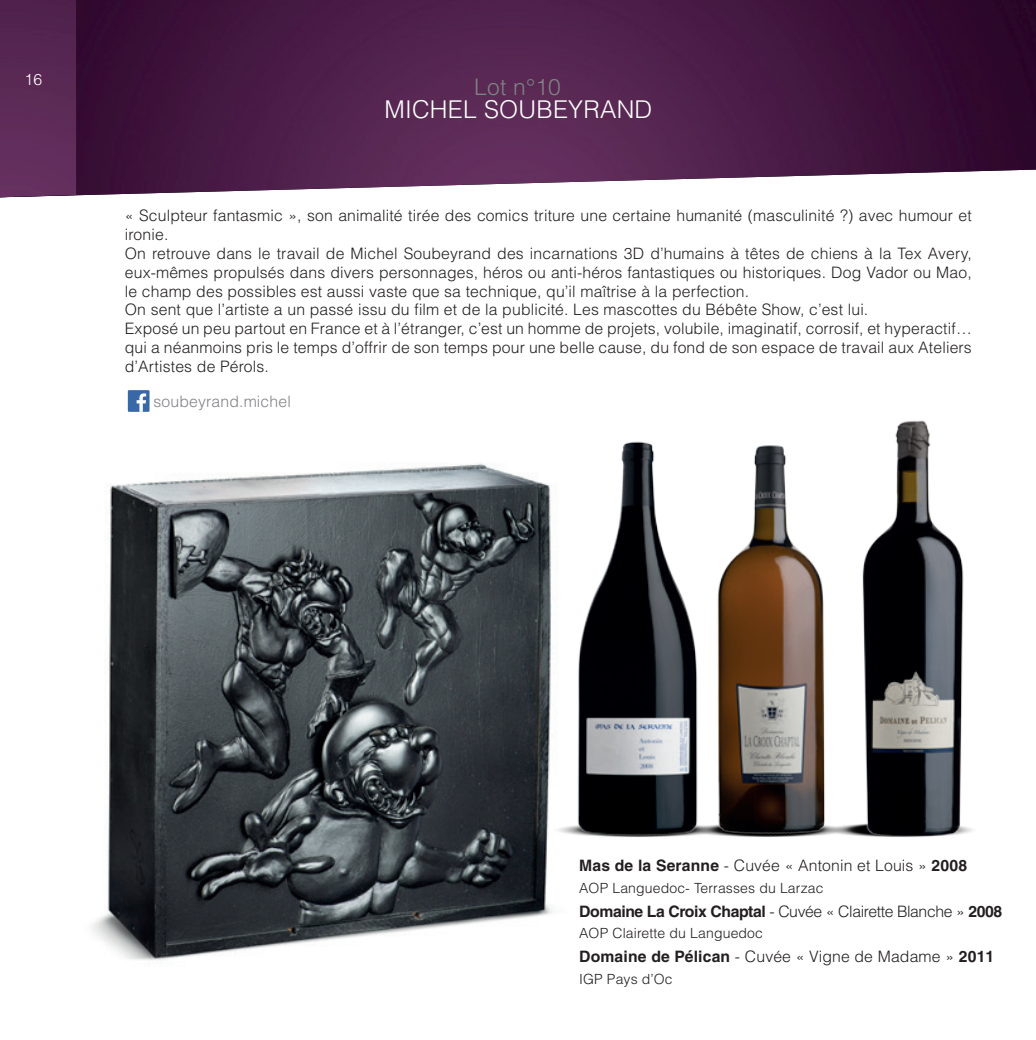
<style>
.page{position:relative;width:1036px;height:1040px;background:#fff}
.page>*{position:absolute;margin:0;border:0;box-sizing:border-box;transform-origin:0 0}
.t1{font:300 24.5px "Helvetica LT";color:#fff}
.t2{font:300 22.75px "Helvetica LT";color:#808285}
.t3{font:300 15.75px/18.9px "Helvetica LT";letter-spacing:.01em;color:#231f20}
.t4{font:700 15.75px "Helvetica LT";letter-spacing:-.025em;color:#231f20}
.t5{font:300 15.75px "Helvetica LT";color:#808285}
.t6{font:300 15.75px "Helvetica LT";color:#fff}
.t7{font:300 14px "Helvetica LT";letter-spacing:.01em;color:#231f20}
.s1{font-weight:700}
.s2{font-weight:300}
</style>
<div class="page">
<img style="left:76px;top:0;width:960px;height:196px">
<img style="left:0;top:0;width:76px;height:197px">
<img style="left:91px;top:404px;width:462px;height:557px">
<img style="left:967px;top:827px;width:6px;height:6px">
<img style="left:571px;top:441px;width:265px;height:397px">
<img style="left:836px;top:420px;width:131px;height:417px">
<div style="left:128px;top:390px;width:21px;height:22px;background:#3869a6"></div>
<svg style="left:137px;top:393px;width:9px;height:19px"></svg>
<p class="t6" style="left:25px;top:69px;width:19px">16</p>
<h2 class="t2" style="left:474px;top:73px;width:88px">Lot n°10</h2>
<h1 class="t1" style="left:384px;top:94px;width:16px">MICHEL</h1>
<h1 class="t1" style="left:484px;top:94px;width:18px">SOU</h1>
<h1 class="t1" style="left:536px;top:94px;width:65px">BEYRAND</h1>
<p class="t3" style="left:125px;top:206px;width:848px">« Sculpteur fantasmic », son animalité tirée des comics triture une certaine humanité (masculinité ?) avec humour et ironie.<br>On retrouve dans le travail de M ichel Soubeyrand des incarnations 3D d’humains à têtes de chiens à la Tex Avery, eux-mêmes propulsés dans divers personnages, héros ou anti-héros fantastiques ou historiques. Dog Vador ou Mao, le champ des possibles est aussi vaste que sa technique, qu’il maîtrise à la perfection.<br>On sent que l’artiste a un passé issu du film et de la publicité. Les mascottes du Bébête Show, c’est lui.<br>Exposé un peu partout en France et à l’étranger, c’est un homme de projets, volubile, imaginatif, corrosif, et hyperactif… qui a néanmoins pris le temps d’offrir de son temps pour une belle cause, du fond de son espace de travail aux Ateliers d’Artistes de Pérols.</p>
<p class="t5" style="left:153px;top:392px;width:139px">soubeyrand.michel</p>
<p class="t3" style="left:579px;top:855px;width:389px"><span class="s1">Mas de la Seranne</span> - Cuvée « Antonin et Louis » <span class="s1">2008</span></p>
<p class="t7" style="left:579px;top:879px;width:11px">AOP</p>
<p class="t7" style="left:612px;top:879px;width:213px">Languedoc- Terrasses du Larzac</p>
<p class="t4" style="left:579px;top:901px;width:424px">Domaine La Croix Chaptal <span class="s2">- Cuvée « Clairette Blanche »</span> 2008</p>
<p class="t7" style="left:579px;top:924px;width:11px">AOP</p>
<p class="t7" style="left:612px;top:924px;width:152px">Clairette du Languedoc</p>
<p class="t3" style="left:579px;top:947px;width:417px"><span class="s1">Domaine de Pélican</span> - Cuvée « Vigne de Madame » <span class="s1">2011</span></p>
<p class="t7" style="left:579px;top:970px;width:95px">I GP Pays d’Oc</p>
</div>
